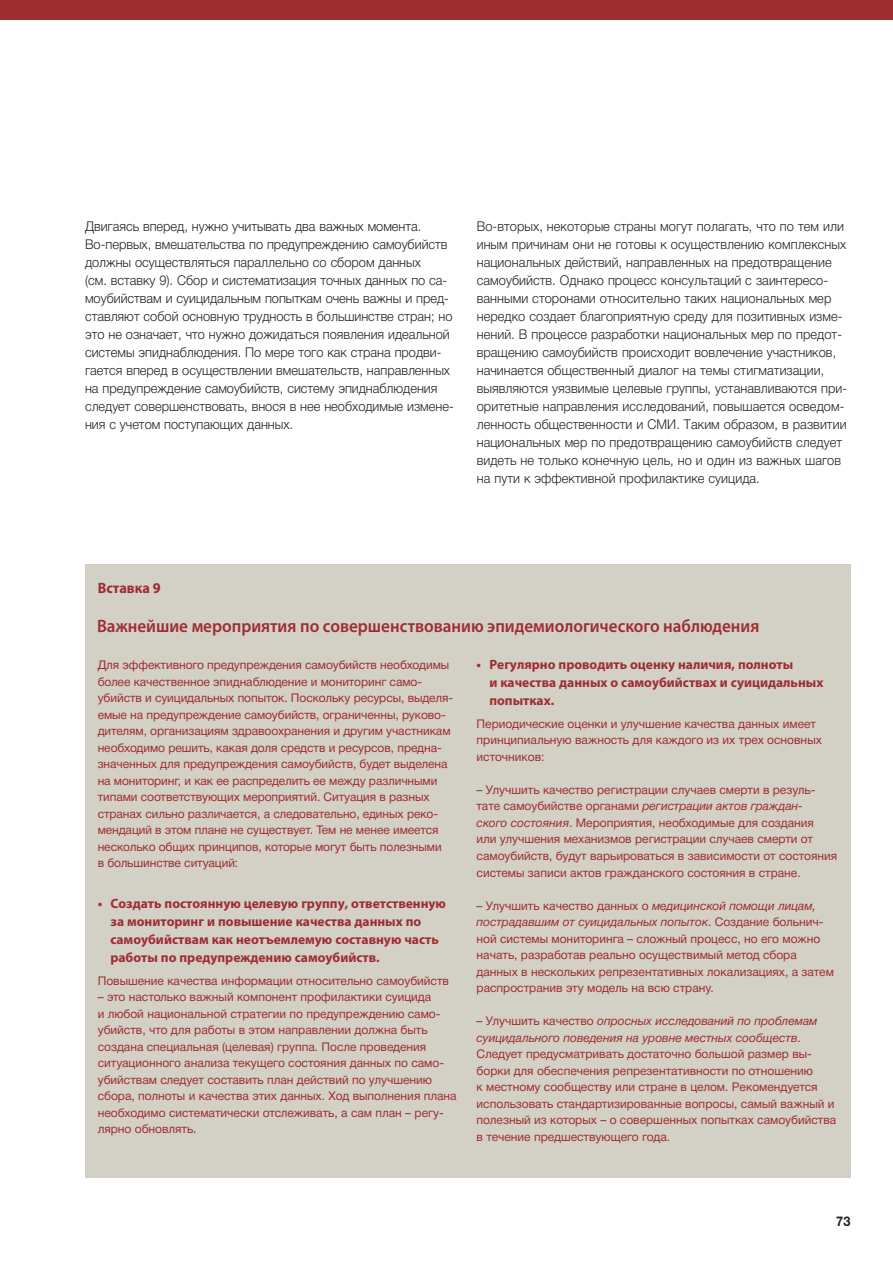
<style>
.page{position:relative;width:893px;height:1263px;background:#fff}
.page>*{position:absolute;margin:0;border:0;box-sizing:border-box;transform-origin:0 0}
.t1{font:600 18px "Myriad Pro";color:#9e2d32;scale:.95 1}
.t2{font:700 15px "Myriad Pro";letter-spacing:.005em;color:#9e2d32;scale:.95 1}
.t3{font:300 13.5px/18px "Helvetica Neue Cyr";letter-spacing:.005em;color:#231f20;scale:.95 1}
.t4{font:700 13.5px/18px "Myriad Pro";color:#9e2d32}
.t5{font:700 13.5px "Helvetica Neue Cyr";color:#231f20;scale:.95 1}
.t6{font:12px/16.5px "Helvetica Neue Cyr";color:#9e2d32}
.s1{color:#b1292f}
.s2{font-style:italic}
</style>
<div class="page">
<div style="left:0;top:0;width:893px;height:19px;background:#9e2d32"></div>
<div style="left:85px;top:564px;width:765px;height:614px;background:#d3d0c6"></div>
<p class="t3" style="left:85px;top:217px;width:390px">Двигаясь вперед, нужно учитывать два важных момента.<br>Во-первых, вмешательства по предупреждению самоубийств должны осуществляться параллельно со сбором данных<br>(см. вставку 9). Сбор и систематизация точных данных по са&shy;моубийствам и суицидальным попыткам очень важны и пред&shy;ставляют собой основную трудность в большинстве стран; но это не означает, что нужно дожидаться появления идеальной системы эпиднаблюдения. По мере того как страна продви&shy;гается вперед в осуществлении вмешательств, направленных на предупреждение самоубийств, систему эпиднаблюдения следует совершенствовать, внося в нее необходимые измене&shy;ния с учетом поступающих данных.</p>
<p class="t3" style="left:477px;top:217px;width:391px">Во-вторых, некоторые страны могут полагать, что по тем или иным причинам они не готовы к осуществлению комплексных национальных действий, направленных на предотвращение самоубийств. Однако процесс консультаций с заинтересо&shy;ванными сторонами относительно таких национальных мер нередко создает благоприятную среду для позитивных изме&shy;нений. В процессе разработки национальных мер по предот&shy;вращению самоубийств происходит вовлечение участников, начинается общественный диалог на темы стигматизации, выявляются уязвимые целевые группы, устанавливаются при&shy;оритетные направления исследований, повышается осведом&shy;ленность общественности и СМИ. Таким образом, в развитии национальных мер по предотвращению самоубийств следует видеть не только конечную цель, но и один из важных шагов на пути к эффективной профилактике суицида.</p>
<p class="t2" style="left:98px;top:578px;width:68px">Вставка 9</p>
<h1 class="t1" style="left:97px;top:614px;width:699px">Важнейшие мероприятия по совершенствованию эпидемиологического наблюдения</h1>
<p class="t6" style="left:98px;top:657px;width:357px">Для эффективного предупреждения самоубийств необходимы более качественное эпиднаблюдение и мониторинг само&shy;убийств и суицидальных попыток. Поскольку ресурсы, выделя&shy;емые на предупреждение самоубийств, ограниченны, руково&shy;дителям, организациям здравоохранения и другим участникам необходимо решить, какая доля средств и ресурсов, предна&shy;значенных для предупреждения самоубийств, будет выделена на мониторинг, и как ее распределить ее между различными типами соответствующих мероприятий. Ситуация в разных странах сильно различается, а следовательно, единых реко&shy;мендаций в этом плане не существует. Тем не менее имеется несколько общих принципов, которые могут быть полезными<br>в большинстве ситуаций:</p>
<p class="t4" style="left:110px;top:894px;width:337px;text-indent:-13px"><span class="s1">•</span> Создать постоянную целевую группу, ответственную за мониторинг и повышение качества данных по самоубийствам как неотъемлемую составную часть работы по предупреждению самоубийств.</p>
<p class="t6" style="left:98px;top:972px;width:353px">Повышение качества информации относительно самоубийств</p>
<p class="t6" style="left:98px;top:989px;width:360px">– это настолько важный компонент профилактики суицида<br>и любой национальной стратегии по предупреждению само&shy;убийств, что для работы в этом направлении должна быть создана специальная (целевая) группа. После проведения ситуационного анализа текущего состояния данных по само&shy;убийствам следует составить план действий по улучшению сбора, полноты и качества этих данных. Ход выполнения плана необходимо систематически отслеживать, а сам план – регу&shy;лярно обновлять.</p>
<p class="t4" style="left:489px;top:655px;width:335px;text-indent:-13px"><span class="s1">•</span> Регулярно проводить оценку наличия, полноты<br>и качества данных о самоубийствах и суицидальных попытках.</p>
<p class="t6" style="left:477px;top:716px;width:347px">Периодические оценки и улучшение качества данных имеет принципиальную важность для каждого из их трех основных источников:</p>
<p class="t6" style="left:477px;top:782px;width:362px">– Улучшить качество регистрации случаев смерти в резуль&shy;тате самоубийстве органами <span class="s2">регистрации актов граждан-<br>ского состояния</span>. Мероприятия, необходимые для создания<br>или улучшения механизмов регистрации случаев смерти от самоубийств, будут варьироваться в зависимости от состояния системы записи актов гражданского состояния в стране.</p>
<p class="t6" style="left:477px;top:897px;width:359px">– Улучшить качество данных о <span class="s2">медицинской помощи лицам, пострадавшим от суицидальных попыток</span>. Создание больнич&shy;ной системы мониторинга – сложный процесс, но его можно начать, разработав реально осуществимый метод сбора данных в нескольких репрезентативных локализациях, а затем распространив эту модель на всю страну.</p>
<p class="t6" style="left:477px;top:1013px;width:361px">– Улучшить качество <span class="s2">опросных исследований по проблемам суицидального поведения на уровне местных сообществ</span>.<br>Следует предусматривать достаточно большой размер вы&shy;борки для обеспечения репрезентативности по отношению<br>к местному сообществу или стране в целом. Рекомендуется использовать стандартизированные вопросы, самый важный и полезный из которых – о совершенных попытках самоубийства в течение предшествующего года.</p>
<p class="t5" style="left:836px;top:1214px;width:17px">73</p>
</div>
